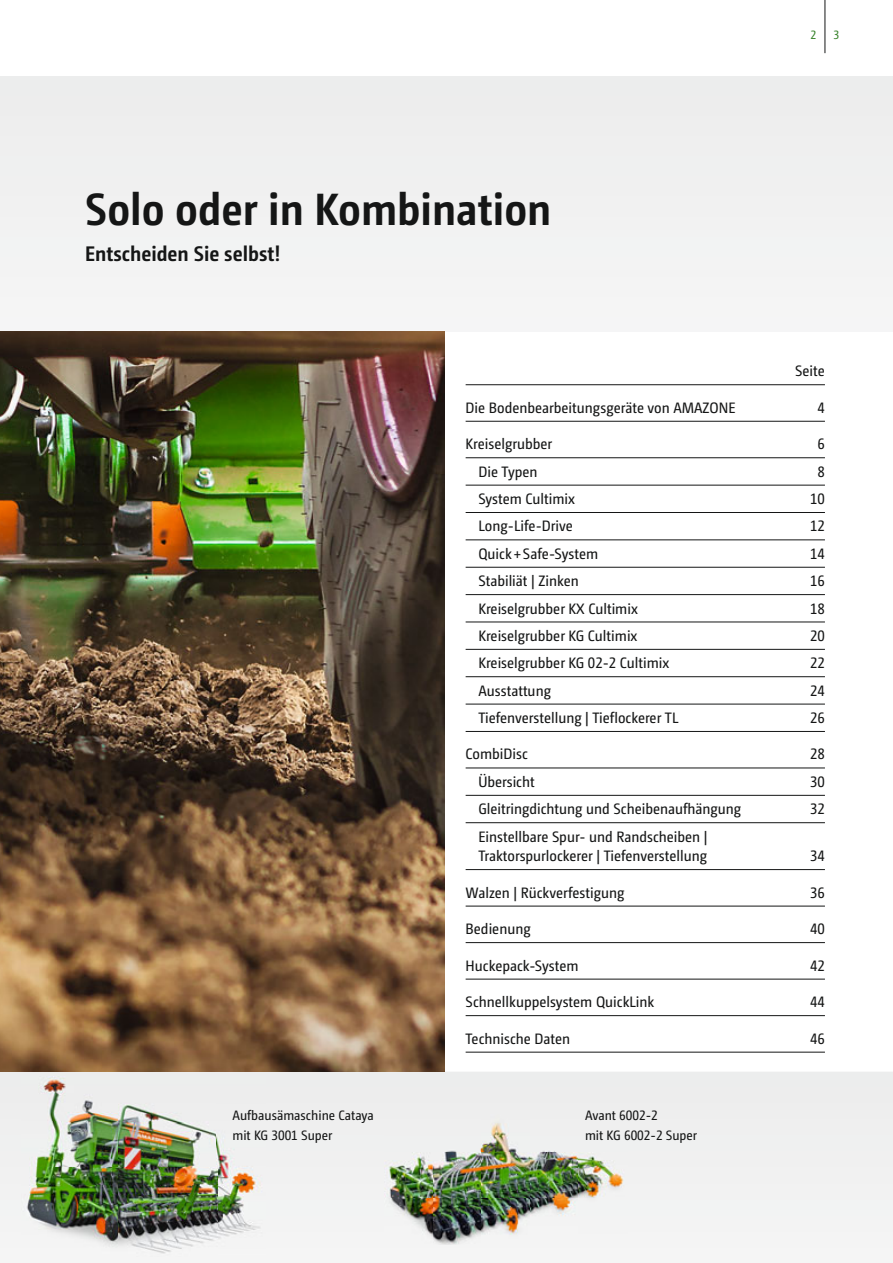
<style>
.page{position:relative;width:893px;height:1263px;background:#fff}
.page>*{position:absolute;margin:0;border:0;box-sizing:border-box;transform-origin:0 0}
.t1{font:700 45px "Camingo Dos Pro S Cd";color:#151616}
.t2{font:700 21px "Camingo Dos Pro S Cd";color:#151616}
.t3{font:15px/19.5px "Camingo Dos Pro S Cd";color:#151616}
.t4{font:13.5px/19.5px "Camingo Dos Pro S Cd";color:#151616}
.t5{font:12px "Camingo Dos Pro S Cd";color:#38832b}
</style>
<div class="page">
<div style="left:0;top:77px;width:893px;height:255px;background:#f1f1f1"></div>
<div style="left:0;top:1071px;width:893px;height:177px;background:#eff0f0"></div>
<img style="left:0;top:332px;width:444px;height:739px">
<img style="left:21px;top:1076px;width:245px;height:181px">
<img style="left:385px;top:1106px;width:242px;height:139px">
<hr style="left:825px;top:0;width:1px;height:53px;background:#151616">
<hr style="left:466px;top:384px;width:359px;height:1px;background:#151616">
<hr style="left:466px;top:421px;width:359px;height:1px;background:#151616">
<hr style="left:466px;top:457px;width:359px;height:1px;background:#151616">
<hr style="left:466px;top:485px;width:359px;height:1px;background:#151616">
<hr style="left:466px;top:512px;width:359px;height:1px;background:#151616">
<hr style="left:466px;top:540px;width:359px;height:1px;background:#151616">
<hr style="left:466px;top:567px;width:359px;height:1px;background:#151616">
<hr style="left:466px;top:594px;width:359px;height:1px;background:#151616">
<hr style="left:466px;top:622px;width:359px;height:1px;background:#151616">
<hr style="left:466px;top:649px;width:359px;height:1px;background:#151616">
<hr style="left:466px;top:676px;width:359px;height:1px;background:#151616">
<hr style="left:466px;top:704px;width:359px;height:1px;background:#151616">
<hr style="left:466px;top:731px;width:359px;height:1px;background:#151616">
<hr style="left:466px;top:768px;width:359px;height:1px;background:#151616">
<hr style="left:466px;top:795px;width:359px;height:1px;background:#151616">
<hr style="left:466px;top:822px;width:359px;height:1px;background:#151616">
<hr style="left:466px;top:869px;width:359px;height:1px;background:#151616">
<hr style="left:466px;top:906px;width:359px;height:1px;background:#151616">
<hr style="left:466px;top:942px;width:359px;height:1px;background:#151616">
<hr style="left:466px;top:979px;width:359px;height:1px;background:#151616">
<hr style="left:466px;top:1015px;width:359px;height:1px;background:#151616">
<hr style="left:466px;top:1052px;width:359px;height:1px;background:#151616">
<h1 class="t1" style="left:85px;top:190px;width:468px">Solo oder in Kombination</h1>
<h2 class="t2" style="left:85px;top:245px;width:197px">Entscheiden Sie selbst!</h2>
<p class="t5" style="left:810px;top:29px;width:7px">2</p>
<p class="t5" style="left:833px;top:29px;width:7px">3</p>
<p class="t3" style="left:795px;top:362px;width:31px">Seite</p>
<p class="t3" style="left:466px;top:399px;width:271px">Die Bodenbearbeitungsgeräte von AMAZONE</p>
<p class="t3" style="left:818px;top:399px;width:9px">4</p>
<p class="t3" style="left:466px;top:435px;width:88px">Kreiselgrubber</p>
<p class="t3" style="left:818px;top:435px;width:9px">6</p>
<p class="t3" style="left:478px;top:463px;width:61px">Die Typen</p>
<p class="t3" style="left:818px;top:463px;width:9px">8</p>
<p class="t3" style="left:478px;top:490px;width:98px">System Cultimix</p>
<p class="t3" style="left:810px;top:490px;width:16px">10</p>
<p class="t3" style="left:478px;top:517px;width:96px">Long-Life-Drive</p>
<p class="t3" style="left:810px;top:517px;width:16px">12</p>
<p class="t3" style="left:478px;top:545px;width:121px">Quick + Safe-System</p>
<p class="t3" style="left:810px;top:545px;width:16px">14</p>
<p class="t3" style="left:478px;top:572px;width:102px">Stabiliät | Zinken</p>
<p class="t3" style="left:810px;top:572px;width:16px">16</p>
<p class="t3" style="left:478px;top:600px;width:161px">Kreiselgrubber KX Cultimix</p>
<p class="t3" style="left:810px;top:600px;width:16px">18</p>
<p class="t3" style="left:478px;top:627px;width:161px">Kreiselgrubber KG Cultimix</p>
<p class="t3" style="left:810px;top:627px;width:16px">20</p>
<p class="t3" style="left:478px;top:654px;width:192px">Kreiselgrubber KG 02-2 Cultimix</p>
<p class="t3" style="left:810px;top:654px;width:16px">22</p>
<p class="t3" style="left:478px;top:682px;width:74px">Ausstattung</p>
<p class="t3" style="left:810px;top:682px;width:16px">24</p>
<p class="t3" style="left:478px;top:709px;width:202px">Tiefenverstellung | Tieflockerer TL</p>
<p class="t3" style="left:810px;top:709px;width:16px">26</p>
<p class="t3" style="left:466px;top:746px;width:64px">CombiDisc</p>
<p class="t3" style="left:810px;top:746px;width:16px">28</p>
<p class="t3" style="left:478px;top:773px;width:58px">Übersicht</p>
<p class="t3" style="left:810px;top:773px;width:16px">30</p>
<p class="t3" style="left:478px;top:800px;width:264px">Gleitringdichtung und Scheibenaufhängung</p>
<p class="t3" style="left:810px;top:800px;width:16px">32</p>
<p class="t3" style="left:478px;top:828px;width:231px">Einstellbare Spur- und Randscheiben |<br>Traktorspurlockerer | Tiefenverstellung</p>
<p class="t3" style="left:810px;top:847px;width:16px">34</p>
<p class="t3" style="left:466px;top:884px;width:160px">Walzen | Rückverfestigung</p>
<p class="t3" style="left:810px;top:884px;width:16px">36</p>
<p class="t3" style="left:466px;top:920px;width:67px">Bedienung</p>
<p class="t3" style="left:810px;top:920px;width:16px">40</p>
<p class="t3" style="left:466px;top:957px;width:114px">Huckepack-System</p>
<p class="t3" style="left:810px;top:957px;width:16px">42</p>
<p class="t3" style="left:466px;top:993px;width:190px">Schnellkuppelsystem QuickLink</p>
<p class="t3" style="left:810px;top:993px;width:16px">44</p>
<p class="t3" style="left:466px;top:1030px;width:106px">Technische Daten</p>
<p class="t3" style="left:810px;top:1030px;width:16px">46</p>
<p class="t4" style="left:232px;top:1106px;width:143px">Aufbausämaschine Cataya mit KG 3001 Super</p>
<p class="t4" style="left:585px;top:1106px;width:114px">Avant 6002-2<br>mit KG 6002-2 Super</p>
</div>
